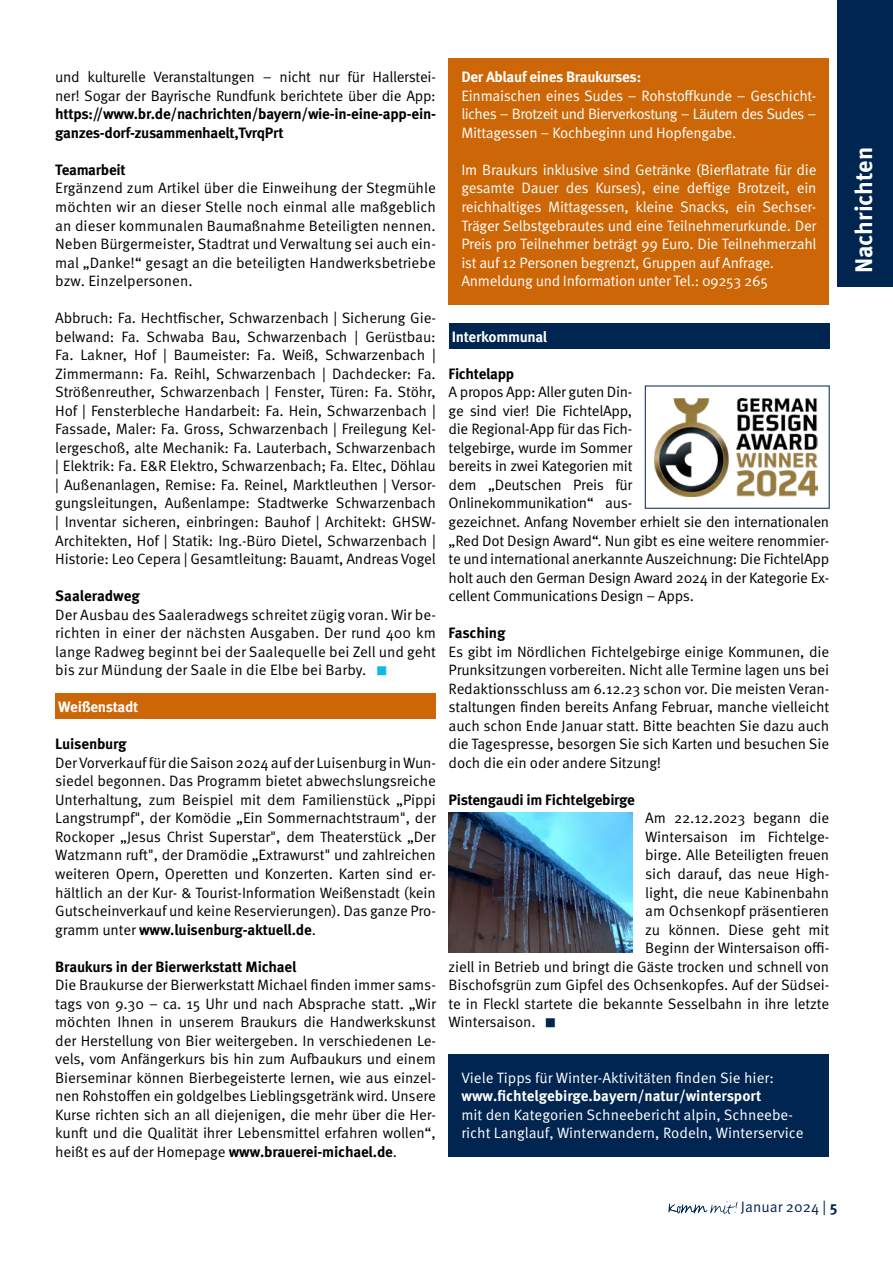
<style>
.page{position:relative;width:893px;height:1263px;background:#fff}
.page>*{position:absolute;margin:0;border:0;box-sizing:border-box;transform-origin:0 0}
.Headline_Titel{font:700 24px "Meta Pro";color:#fff}
.t1{font:15px/18.6px "Meta Pro Norm";letter-spacing:-.02em;color:#000;text-align:justify}
.t2{font:15px/18.6px "Meta Pro Norm";letter-spacing:-.02em;color:#fff;text-align:justify}
.t3{font:15px/18.5px "Meta Pro Norm";color:#fff}
.t4{font:700 15px "Meta Pro";letter-spacing:-.02em;color:#000}
.t5{font:700 15px "Meta Pro";letter-spacing:-.02em;color:#fff}
.Fußzeile{font:15px "Meta Pro Norm";color:#002550}
.t6{font:700 15px "Meta Pro";color:#000}
.s1{font-family:"Meta Pro";font-weight:700}
.s2{font-size:12px;color:#0cbae6}
.s3{font-size:12px;color:#002550}
</style>
<div class="page">
<div style="left:449px;top:323px;width:380px;height:26px;background:#002550"></div>
<div style="left:55px;top:694px;width:381px;height:25px;background:#cd6607"></div>
<svg style="left:668px;top:1201px;width:69px;height:13px"></svg>
<div style="left:838px;top:0;width:55px;height:286px;background:#002550"></div>
<img style="left:449px;top:812px;width:183px;height:141px">
<div style="left:449px;top:58px;width:380px;height:247px;background:#cd6607"></div>
<img style="left:654px;top:399px;width:164px;height:98px">
<div style="left:449px;top:1054px;width:380px;height:103px;background:#002550"></div>
<p class="t1" style="left:55px;top:67px;width:382px">und kulturelle Veranstaltungen – nicht nur für Hallerstei&shy;ner! Sogar der Bayrische Rundfunk berichtete über die App: <span class="s1">https://www.br.de/nachrichten/bayern/wie-in-eine-app-ein&shy;ganzes-dorf-zusammenhaelt,TvrqPrt</span></p>
<p class="t4" style="left:55px;top:158px;width:72px">Teamarbeit</p>
<p class="t1" style="left:55px;top:178px;width:382px">Ergänzend zum Artikel über die Einweihung der Stegmühle möchten wir an dieser Stelle noch einmal alle maßgeblich an dieser kommunalen Baumaßnahme Beteiligten nennen.<br>Neben Bürgermeister, Stadtrat und Verwaltung sei auch ein&shy;mal „Danke!“ gesagt an die beteiligten Handwerksbetriebe bzw. Einzelpersonen.</p>
<p class="t1" style="left:55px;top:308px;width:382px">Abbruch: Fa. Hechtfischer, Schwarzenbach | Sicherung Gie&shy;belwand: Fa. Schwaba Bau, Schwarzenbach | Gerüstbau:<br>Fa. Lakner, Hof | Baumeister: Fa. Weiß, Schwarzenbach | Zimmermann: Fa. Reihl, Schwarzenbach | Dachdecker: Fa.<br>Strößenreuther, Schwarzenbach | Fenster, Türen: Fa. Stöhr, Hof | Fensterbleche Handarbeit: Fa. Hein, Schwarzenbach | Fassade, Maler: Fa. Gross, Schwarzenbach | Freilegung Kel&shy;lergeschoß, alte Mechanik: Fa. Lauterbach, Schwarzenbach | Elektrik: Fa. E&amp;R Elektro, Schwarzenbach; Fa. Eltec, Döhlau | Außenanlagen, Remise: Fa. Reinel, Marktleuthen | Versor&shy;gungsleitungen, Außenlampe: Stadtwerke Schwarzenbach | Inventar sicheren, einbringen: Bauhof | Architekt: GHSW-Architekten, Hof | Statik: Ing.-Büro Dietel, Schwarzenbach | Historie: Leo Cepera | Gesamtleitung: Bauamt, Andreas Vogel</p>
<p class="t6" style="left:55px;top:584px;width:86px">Saaleradweg</p>
<p class="t1" style="left:55px;top:604px;width:382px">Der Ausbau des Saaleradwegs schreitet zügig voran. Wir be&shy;richten in einer der nächsten Ausgaben. Der rund 400 km lange Radweg beginnt bei der Saalequelle bei Zell und geht bis zur Mündung der Saale in die Elbe bei Barby. <span class="s2">■</span></p>
<p class="t5" style="left:58px;top:695px;width:82px">Weißenstadt</p>
<p class="t4" style="left:55px;top:732px;width:73px">Luisenburg</p>
<p class="t1" style="left:55px;top:752px;width:382px">Der Vorverkauf für die Saison 2024 auf der Luisenburg in Wun&shy;siedel begonnen. Das Programm bietet abwechslungsreiche Unterhaltung, zum Beispiel mit dem Familienstück „Pippi Langstrumpf", der Komödie „Ein Sommernachtstraum", der Rockoper „Jesus Christ Superstar", dem Theaterstück „Der Watzmann ruft", der Dramödie „Extrawurst" und zahlreichen weiteren Opern, Operetten und Konzerten. Karten sind er&shy;hältlich an der Kur- &amp; Tourist-Information Weißenstadt (kein Gutscheinverkauf und keine Reservierungen). Das ganze Pro&shy;gramm unter <span class="s1">www.luisenburg-aktuell.de</span>.</p>
<p class="t4" style="left:55px;top:955px;width:243px">Braukurs in der Bierwerkstatt Michael</p>
<p class="t1" style="left:55px;top:975px;width:382px">Die Braukurse der Bierwerkstatt Michael finden immer sams&shy;tags von 9.30 – ca. 15 Uhr und nach Absprache statt. „Wir möchten Ihnen in unserem Braukurs die Handwerkskunst der Herstellung von Bier weitergeben. In verschiedenen Le&shy;vels, vom Anfängerkurs bis hin zum Aufbaukurs und einem Bierseminar können Bierbegeisterte lernen, wie aus einzel&shy;nen Rohstoffen ein goldgelbes Lieblingsgetränk wird. Unsere Kurse richten sich an all diejenigen, die mehr über die Her&shy;kunft und die Qualität ihrer Lebensmittel erfahren wollen“, heißt es auf der Homepage <span class="s1">www.brauerei-michael.de</span>.</p>
<p class="t5" style="left:461px;top:65px;width:181px">Der Ablauf eines Braukurses:</p>
<p class="t2" style="left:461px;top:85px;width:357px">Einmaischen eines Sudes – Rohstoffkunde – Geschicht&shy;liches – Brotzeit und Bierverkostung – Läutern des Sudes – Mittagessen – Kochbeginn und Hopfengabe.</p>
<p class="t2" style="left:461px;top:159px;width:357px">Im Braukurs inklusive sind Getränke (Bierflatrate für die gesamte Dauer des Kurses), eine deftige Brotzeit, ein reichhaltiges Mittagessen, kleine Snacks, ein Sechser-Träger Selbstgebrautes und eine Teilnehmerurkunde. Der Preis pro Teilnehmer beträgt 99 Euro. Die Teilnehmerzahl ist auf 12 Personen begrenzt, Gruppen auf Anfrage.</p>
<p class="t2" style="left:461px;top:271px;width:308px">Anmeldung und Information unter Tel.: 09253 265</p>
<p class="t5" style="left:452px;top:325px;width:97px">Interkommunal</p>
<p class="t4" style="left:449px;top:362px;width:67px">Fichtelapp</p>
<p class="t1" style="left:449px;top:382px;width:382px;text-align:left">A propos App: Aller guten Din-<br>ge sind vier! Die FichtelApp,<br>die Regional-App für das Fich-<br>telgebirge, wurde im Sommer<br>bereits in zwei Kategorien mit<br>dem „Deutschen Preis für<br>Onlinekommunikation“ aus-<br>gezeichnet. Anfang November erhielt sie den internationalen „Red Dot Design Award“. Nun gibt es eine weitere renommier&shy;te und international anerkannte Auszeichnung: Die FichtelApp holt auch den German Design Award 2024 in der Kategorie Ex&shy;cellent Communications Design – Apps.</p>
<p class="t4" style="left:449px;top:621px;width:58px">Fasching</p>
<p class="t1" style="left:449px;top:641px;width:382px">Es gibt im Nördlichen Fichtelgebirge einige Kommunen, die Prunksitzungen vorbereiten. Nicht alle Termine lagen uns bei Redaktionsschluss am 6.12.23 schon vor. Die meisten Veran&shy;staltungen finden bereits Anfang Februar, manche vielleicht auch schon Ende Januar statt. Bitte beachten Sie dazu auch die Tagespresse, besorgen Sie sich Karten und besuchen Sie doch die ein oder andere Sitzung!</p>
<p class="t4" style="left:449px;top:788px;width:188px">Pistengaudi im Fichtelgebirge</p>
<p class="t1" style="left:645px;top:808px;width:185px">Am 22.12.2023 begann die</p>
<p class="t1" style="left:645px;top:826px;width:185px">Wintersaison im Fichtelge-</p>
<p class="t1" style="left:645px;top:845px;width:185px">birge. Alle Beteiligten freuen</p>
<p class="t1" style="left:645px;top:863px;width:185px">sich darauf, das neue High-</p>
<p class="t1" style="left:645px;top:882px;width:185px">light, die neue Kabinenbahn</p>
<p class="t1" style="left:645px;top:900px;width:185px">am Ochsenkopf präsentieren</p>
<p class="t1" style="left:645px;top:919px;width:186px">zu können. Diese geht mit</p>
<p class="t1" style="left:645px;top:938px;width:185px">Beginn der Wintersaison offi-</p>
<p class="t1" style="left:449px;top:956px;width:382px">ziell in Betrieb und bringt die Gäste trocken und schnell von</p>
<p class="t1" style="left:449px;top:975px;width:382px">Bischofsgrün zum Gipfel des Ochsenkopfes. Auf der Südsei-</p>
<p class="t1" style="left:449px;top:993px;width:382px">te in Fleckl startete die bekannte Sesselbahn in ihre letzte</p>
<p class="t1" style="left:449px;top:1012px;width:108px">Wintersaison. <span class="s3">■</span></p>
<p class="t3" style="left:461px;top:1067px;width:314px">Viele Tipps für Winter-Aktivitäten finden Sie hier: <span class="s1">www.fichtelgebirge.bayern/natur/wintersport</span></p>
<p class="t3" style="left:461px;top:1104px;width:344px">mit den Kategorien Schneebericht alpin, Schneebe&shy;richt Langlauf, Winterwandern, Rodeln, Winterservice</p>
<p class="Fußzeile" style="left:741px;top:1196px;width:98px">Januar 2024 | <span class="s1">5</span></p>
<p class="Headline_Titel" style="left:845px;top:273px;width:128px;rotate:-90deg">Nachrichten</p>
</div>
